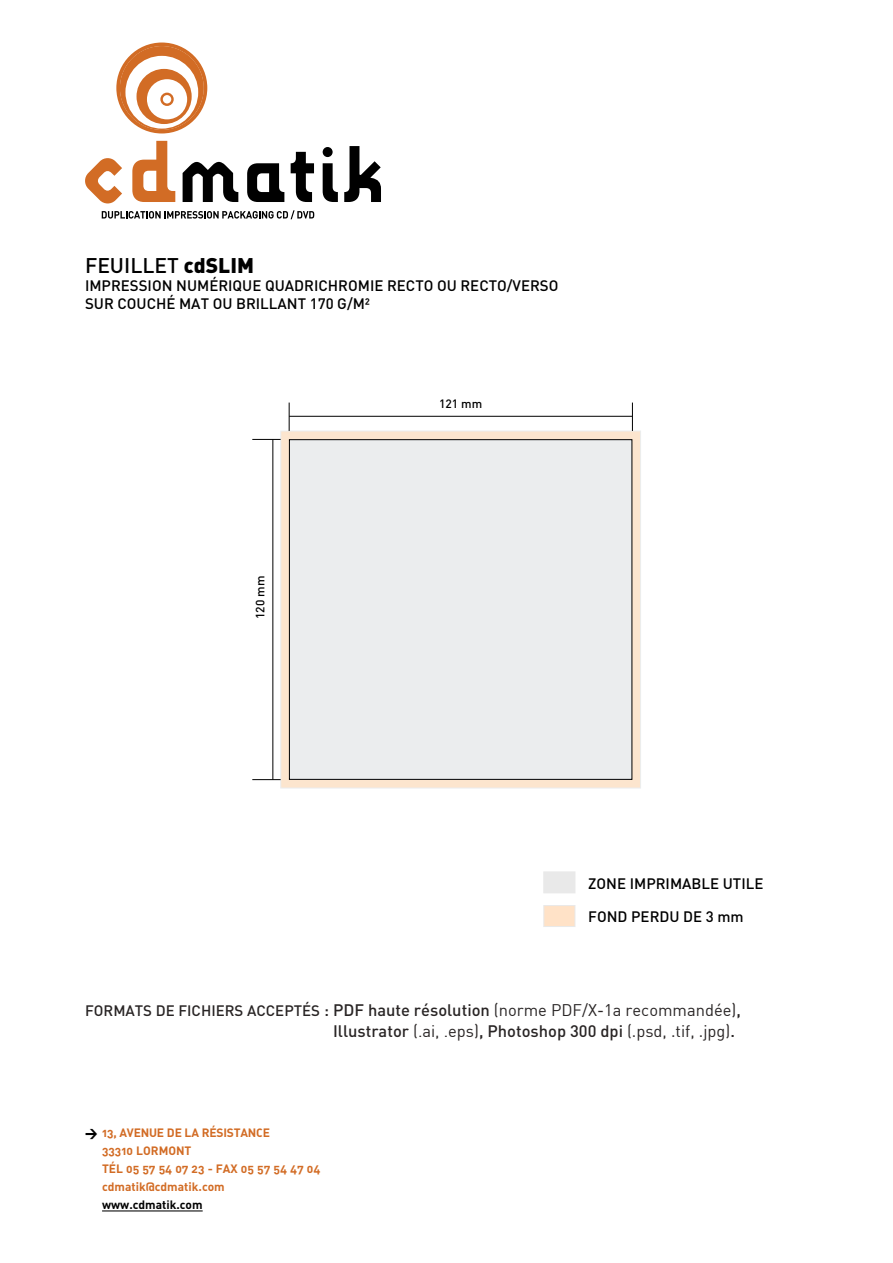
<style>
.page{position:relative;width:893px;height:1263px;background:#fff}
.page>*{position:absolute;margin:0;border:0;box-sizing:border-box;transform-origin:0 0}
.t1{font:500 21px "DIN";color:#000}
.t2{font:500 16.5px/21px "DIN";color:#292525;text-align:center}
.t3{font:500 15px "DIN";color:#000}
.t4{font:500 15px "DIN";color:#292525}
.t5{font:900 13.5px "DIN";color:#000;scale:.91 1}
.t6{font:12px "DIN Bold Alternate";color:#d26c25}
.t7{font:700 12px "DIN";color:#000}
.t8{font:500 12px "DIN";color:#000}
.s1{font-weight:900}
.s2{font-weight:400}
.s3{font-family:"DIN Regular Alternate";font-weight:400}
</style>
<div class="page">
<svg style="left:102px;top:210px;width:212px;height:9px"></svg>
<div style="left:120px;top:46px;width:84px;height:84px;background:#d26c25;border-radius:50%"></div>
<div style="left:116px;top:43px;width:91px;height:90px;border:4px solid #d26c25;border-radius:50%"></div>
<div style="left:125px;top:56px;width:73px;height:73px;background:#fff;border-radius:50%"></div>
<div style="left:137px;top:69px;width:55px;height:55px;background:#d26c25;border-radius:50%"></div>
<div style="left:147px;top:79px;width:40px;height:40px;background:#fff;border-radius:50%"></div>
<div style="left:160px;top:93px;width:14px;height:13px;border:2px solid #d26c25;border-radius:50%"></div>
<svg style="left:85px;top:141px;width:90px;height:62px"></svg>
<svg style="left:183px;top:161px;width:55px;height:41px"></svg>
<svg style="left:247px;top:163px;width:37px;height:39px"></svg>
<svg style="left:291px;top:152px;width:23px;height:50px"></svg>
<svg style="left:323px;top:147px;width:15px;height:55px"></svg>
<svg style="left:344px;top:146px;width:37px;height:56px"></svg>
<div style="left:281px;top:431px;width:360px;height:357px;background:#fce5ce;border:1px solid #ebedee"></div>
<div style="left:289px;top:440px;width:343px;height:339px;background:#ebedee"></div>
<div style="left:289px;top:439px;width:343px;height:341px;border:1px solid #000"></div>
<hr style="left:273px;top:439px;width:1px;height:341px;background:#000">
<svg style="left:289px;top:403px;width:1px;height:28px"></svg>
<hr style="left:289px;top:416px;width:343px;height:1px;background:#000">
<svg style="left:252px;top:439px;width:29px;height:1px"></svg>
<svg style="left:252px;top:779px;width:29px;height:1px"></svg>
<svg style="left:632px;top:403px;width:1px;height:28px"></svg>
<hr style="left:102px;top:1210px;width:101px;height:1px;background:#000">
<div style="left:544px;top:872px;width:31px;height:21px;background:#e9e9e9"></div>
<div style="left:544px;top:905px;width:31px;height:22px;background:#ffe2c7;border:1px solid #e9e9e9"></div>
<p class="t1" style="left:85px;top:252px;width:171px">FEUILLET <span class="s1">cdSLIM</span></p>
<p class="t3" style="left:85px;top:276px;width:475px">IMPRESSION NUMÉRIQUE QUADRICHROMIE RECTO OU RECTO/VERSO</p>
<p class="t3" style="left:85px;top:294px;width:287px">SUR COUCHÉ MAT OU BRILLANT 170 G/M²</p>
<p class="t8" style="left:253px;top:619px;width:45px;rotate:-90deg">120 mm</p>
<p class="t8" style="left:439px;top:396px;width:45px">121 mm</p>
<p class="t3" style="left:588px;top:873px;width:177px">ZONE IMPRIMABLE UTILE</p>
<p class="t3" style="left:588px;top:907px;width:157px">FOND PERDU DE 3 mm</p>
<p class="t4" style="left:85px;top:1001px;width:20px">Formats</p>
<p class="t4" style="left:156px;top:1001px;width:32px">de fichiers</p>
<p class="t4" style="left:247px;top:1001px;width:11px">acceptés</p>
<p class="t2" style="left:324px;top:999px;width:418px">: PDF haute résolution <span class="s2">(norme PDF/X-1a recommandée)</span>,<br>Illustrator <span class="s2">(.ai, .eps)</span>, Photoshop 300 dpi <span class="s3">(.psd, .tif, .jpg)</span>.</p>
<p class="t6" style="left:102px;top:1125px;width:169px">13, AVENUE DE LA RÉSISTANCE</p>
<p class="t6" style="left:102px;top:1143px;width:91px">33310 LORMONT</p>
<p class="t6" style="left:102px;top:1161px;width:220px">TÉL 05 57 54 07 23 - FAX 05 57 54 47 04</p>
<p class="t6" style="left:102px;top:1179px;width:124px">cdmatik@cdmatik.com</p>
<p class="t7" style="left:102px;top:1197px;width:102px">www.cdmatik.com</p>
<p class="t5" style="left:85px;top:1124px;width:15px">&gt;</p>
</div>
